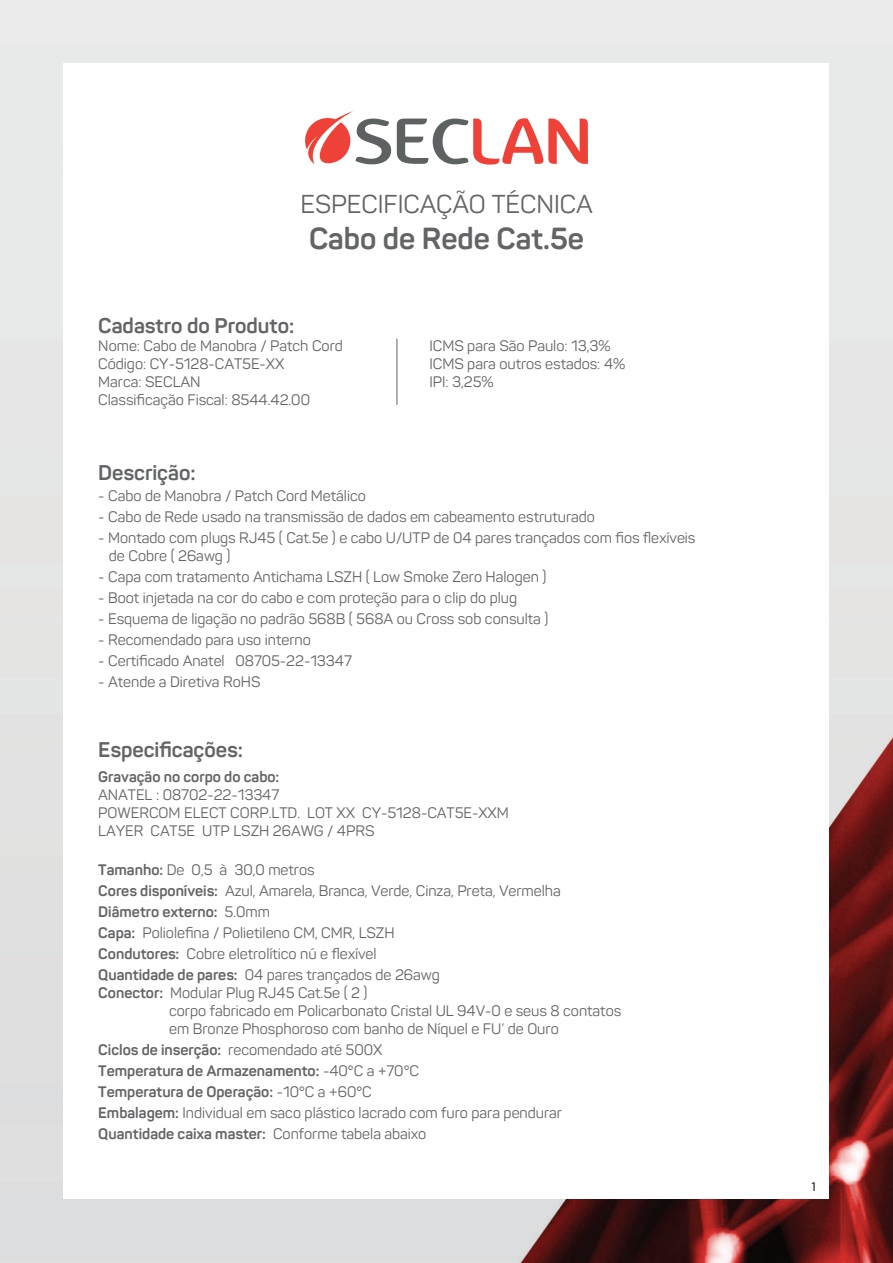
<style>
.page{position:relative;width:893px;height:1263px;background:#fff}
.page>*{position:absolute;margin:0;border:0;box-sizing:border-box;transform-origin:0 0}
.t1{font:700 30px "Panton";color:#636466}
.t2{font:25.5px "Panton";color:#636466}
.t3{font:700 21px "Panton";color:#636466}
.t4{font:15px/18px "Panton";color:#636466}
.t5{font:700 15px "Panton";color:#636466}
.t6{font:13.5px "Myriad Pro";color:#231f20}
.s1{font-weight:700}
</style>
<div class="page">
<img style="left:0;top:0;width:893px;height:1263px">
<div style="left:64px;top:64px;width:765px;height:1135px;background:#fff"></div>
<svg style="left:397px;top:118px;width:191px;height:47px"></svg>
<svg style="left:305px;top:111px;width:86px;height:53px"></svg>
<hr style="left:396px;top:339px;width:2px;height:66px;background:#939598">
<h2 class="t2" style="left:300px;top:188px;width:294px">ESPECIFICAÇÃO TÉCNICA</h2>
<h1 class="t1" style="left:309px;top:220px;width:276px">Cabo de Rede Cat.5e</h1>
<h3 class="t3" style="left:98px;top:312px;width:198px">Cadastro do Produto:</h3>
<p class="t4" style="left:98px;top:337px;width:246px">Nome: Cabo de Manobra / Patch Cord<br>Código: CY-5128-CAT5E-XX<br>Marca: SECLAN<br>Classificação Fiscal: 8544.42.00</p>
<p class="t4" style="left:429px;top:337px;width:197px">ICMS para São Paulo: 13,3%<br>ICMS para outros estados: 4%<br>IPI: 3,25%</p>
<h3 class="t3" style="left:98px;top:459px;width:99px">Descrição:</h3>
<p class="t4" style="left:98px;top:487px;width:269px">- Cabo de Manobra / Patch Cord Metálico</p>
<p class="t4" style="left:98px;top:508px;width:498px">- Cabo de Rede usado na transmissão de dados em cabeamento estruturado</p>
<p class="t4" style="left:109px;top:529px;width:588px;text-indent:-11px">- Montado com plugs RJ45 ( Cat.5e ) e cabo U/UTP de 04 pares trançados com fios flexíveis de Cobre ( 26awg )</p>
<p class="t4" style="left:98px;top:568px;width:450px">- Capa com tratamento Antichama LSZH ( Low Smoke Zero Halogen )</p>
<p class="t4" style="left:98px;top:589px;width:420px">- Boot injetada na cor do cabo e com proteção para o clip do plug</p>
<p class="t4" style="left:98px;top:610px;width:451px">- Esquema de ligação no padrão 568B ( 568A ou Cross sob consulta )</p>
<p class="t4" style="left:98px;top:631px;width:214px">- Recomendado para uso interno</p>
<p class="t4" style="left:98px;top:652px;width:255px">- Certificado Anatel 08705-22-13347</p>
<p class="t4" style="left:98px;top:673px;width:164px">- Atende a Diretiva RoHS</p>
<h3 class="t3" style="left:98px;top:737px;width:146px">Especificações:</h3>
<p class="t5" style="left:98px;top:768px;width:183px">Gravação no corpo do cabo:</p>
<p class="t4" style="left:98px;top:786px;width:412px">ANATEL : 08702-22-13347<br>POWERCOM ELECT CORP.LTD. LOT XX CY-5128-CAT5E-XXM<br>LAYER CAT5E UTP LSZH 26AWG / 4PRS</p>
<p class="t4" style="left:98px;top:859px;width:464px;line-height:21px"><span class="s1">Tamanho:</span> De 0,5 à 30,0 metros<br><span class="s1">Cores disponíveis:</span> Azul, Amarela, Branca, Verde, Cinza, Preta, Vermelha <span class="s1">Diâmetro externo:</span> 5.0mm<br><span class="s1">Capa:</span> Poliolefina / Polietileno CM, CMR, LSZH<br><span class="s1">Condutores:</span> Cobre eletrolítico nú e flexível<br><span class="s1">Quantidade de pares:</span> 04 pares trançados de 26awg</p>
<p class="t4" style="left:169px;top:984px;width:454px;text-indent:-71px"><span class="s1">Conector:</span> Modular Plug RJ45 Cat.5e ( 2 )<br>corpo fabricado em Policarbonato Cristal UL 94V-0 e seus 8 contatos em Bronze Phosphoroso com banho de Níquel e FU’ de Ouro</p>
<p class="t4" style="left:98px;top:1039px;width:465px;line-height:21px"><span class="s1">Ciclos de inserção:</span> recomendado até 500X<br><span class="s1">Temperatura de Armazenamento:</span> -40°C a +70°C<br><span class="s1">Temperatura de Operação:</span> -10°C a +60°C<br><span class="s1">Embalagem:</span> Individual em saco plástico lacrado com furo para pendurar <span class="s1">Quantidade caixa master:</span> Conforme tabela abaixo</p>
<p class="t6" style="left:811px;top:1178px;width:8px">1</p>
</div>
